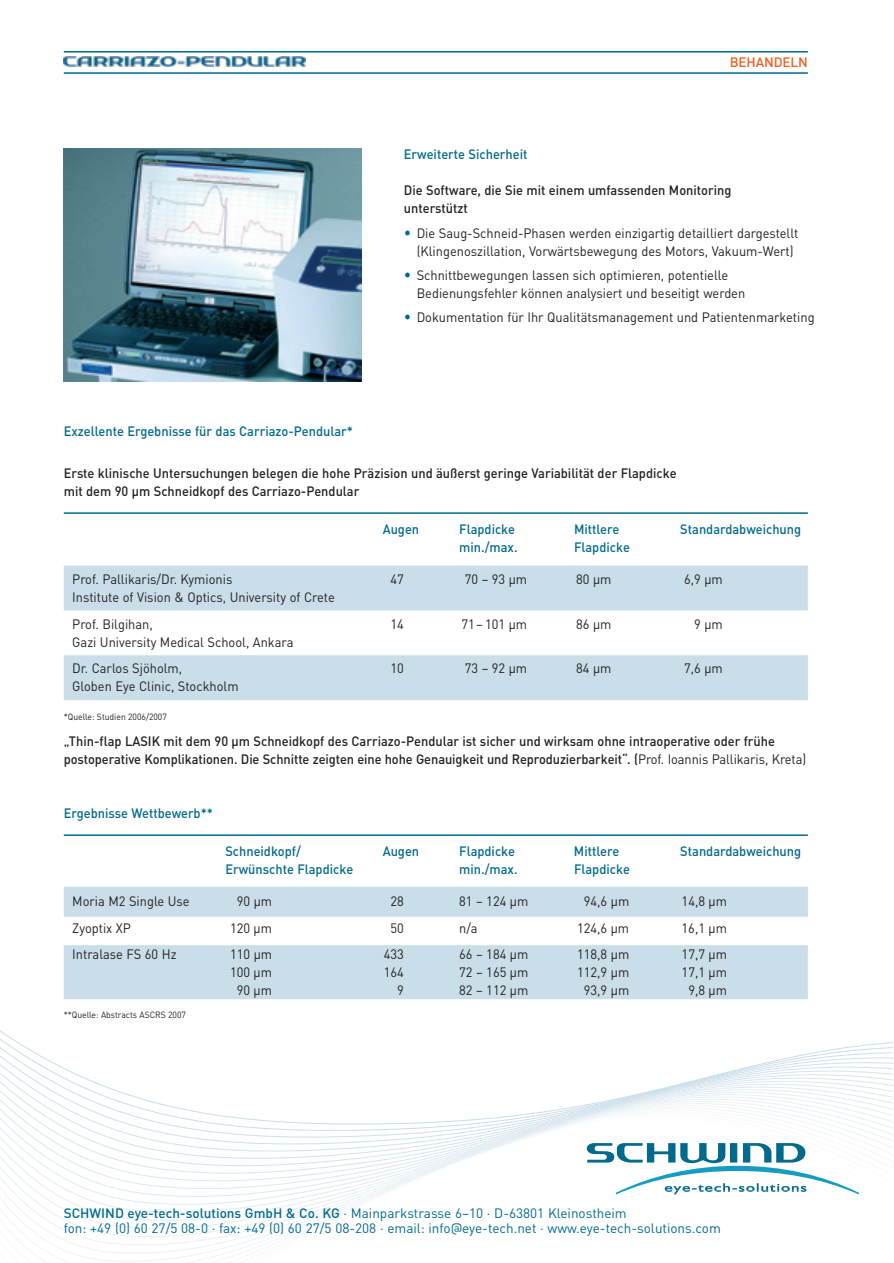
<style>
.page{position:relative;width:894px;height:1263px;background:#fff}
.page>*{position:absolute;margin:0;border:0;box-sizing:border-box;transform-origin:0 0}
.t1{font:13.5px/26.5px "DIN Schwind";color:#231f20;scale:.95 1}
.t2{font:500 13.5px/18px "DIN Schwind";color:#231f20;scale:.95 1}
.t3{font:500 13.5px "DIN Schwind";color:#006a8d;scale:.95 1}
.t4{font:13.5px/15px "DIN Schwind";color:#006a8d}
.t5{font:500 13.5px "DIN Schwind";letter-spacing:-.01em;color:#f25d21}
.t6{font:9px "DIN Schwind";color:#231f20;scale:.95 1}
.s1{font-size:15px;color:#006a8d}
.s2{font-weight:400}
.s3{font-weight:500}
</style>
<div class="page">
<div style="left:64px;top:887px;width:744px;height:30px;background:#c9dee9"></div>
<hr style="left:64px;top:51px;width:744px;height:2px;background:#006a8d">
<hr style="left:64px;top:72px;width:744px;height:2px;background:#006a8d">
<hr style="left:64px;top:512px;width:744px;height:2px;background:#006a8d">
<div style="left:64px;top:566px;width:744px;height:45px;background:#c9dee9"></div>
<div style="left:64px;top:655px;width:744px;height:45px;background:#c9dee9"></div>
<img style="left:64px;top:56px;width:241px;height:11px">
<img style="left:64px;top:149px;width:297px;height:232px">
<hr style="left:64px;top:834px;width:744px;height:2px;background:#006a8d">
<div style="left:64px;top:945px;width:744px;height:54px;background:#c9dee9"></div>
<svg style="left:0;top:989px;width:893px;height:274px"></svg>
<svg style="left:587px;top:1143px;width:272px;height:51px"></svg>
<p class="t5" style="left:730px;top:57px;width:80px">BEHANDELN</p>
<p class="t3" style="left:404px;top:150px;width:132px">Erweiterte Sicherheit</p>
<p class="t2" style="left:404px;top:183px;width:346px">Die Software, die Sie mit einem umfassenden Monitoring unterstützt</p>
<p class="t1" style="left:404px;top:225px;width:417px;line-height:18px;text-align:center"><span class="s1">•</span> Die Saug-Schneid-Phasen werden einzigartig detailliert dargestellt (Klingenoszillation, Vorwärtsbewegung des Motors, Vakuum-Wert)</p>
<p class="t1" style="left:417px;top:268px;width:347px;line-height:18px;text-indent:-13px"><span class="s1">•</span> Schnittbewegungen lassen sich optimieren, potentielle<br>Bedienungsfehler können analysiert und beseitigt werden</p>
<p class="t1" style="left:404px;top:306px;width:434px"><span class="s1">•</span> Dokumentation für Ihr Qualitätsmanagement und Patientenmarketing</p>
<p class="t3" style="left:64px;top:426px;width:306px">Exzellente Ergebnisse für das Carriazo-Pendular*</p>
<p class="t2" style="left:64px;top:466px;width:647px">Erste klinische Untersuchungen belegen die hohe Präzision und äußerst geringe Variabilität der Flapdicke mit dem 90 μm Schneidkopf des Carriazo-Pendular</p>
<p class="t3" style="left:383px;top:524px;width:40px">Augen</p>
<p class="t3" style="left:459px;top:524px;width:60px">Flapdicke</p>
<p class="t3" style="left:574px;top:524px;width:49px">Mittlere</p>
<p class="t3" style="left:680px;top:524px;width:129px">Standardabweichung</p>
<p class="t3" style="left:459px;top:542px;width:63px">min./max.</p>
<p class="t3" style="left:574px;top:542px;width:60px">Flapdicke</p>
<p class="t1" style="left:72px;top:568px;width:170px">Prof. Pallikaris/Dr. Kymionis</p>
<p class="t1" style="left:391px;top:568px;width:16px">47</p>
<p class="t1" style="left:465px;top:568px;width:67px">70 – 93 μm</p>
<p class="t1" style="left:576px;top:568px;width:39px">80 μm</p>
<p class="t1" style="left:684px;top:568px;width:42px">6,9 μm</p>
<p class="t1" style="left:72px;top:586px;width:278px">Institute of Vision &amp; Optics, University of Crete<br>Prof. Bilgihan,</p>
<p class="t1" style="left:391px;top:612px;width:16px">14</p>
<p class="t1" style="left:461px;top:612px;width:71px">71– 101 μm</p>
<p class="t1" style="left:576px;top:612px;width:39px">86 μm</p>
<p class="t1" style="left:694px;top:612px;width:32px">9 μm</p>
<p class="t1" style="left:72px;top:630px;width:234px">Gazi University Medical School, Ankara<br>Dr. Carlos Sjöholm,</p>
<p class="t1" style="left:391px;top:657px;width:16px">10</p>
<p class="t1" style="left:465px;top:657px;width:67px">73 – 92 μm</p>
<p class="t1" style="left:576px;top:657px;width:39px">84 μm</p>
<p class="t1" style="left:684px;top:657px;width:42px">7,6 μm</p>
<p class="t1" style="left:72px;top:675px;width:177px">Globen Eye Clinic, Stockholm</p>
<p class="t6" style="left:64px;top:714px;width:110px">*Quelle: Studien 2006/2007</p>
<p class="t2" style="left:64px;top:734px;width:783px">„Thin-flap LASIK mit dem 90 μm Schneidkopf des Carriazo-Pendular ist sicher und wirksam ohne intraoperative oder frühe postoperative Komplikationen. Die Schnitte zeigten eine hohe Genauigkeit und Reproduzierbarkeit“. (<span class="s2">Prof. Ioannis Pallikaris, Kreta)</span></p>
<p class="t3" style="left:64px;top:809px;width:159px">Ergebnisse Wettbewerb**</p>
<p class="t3" style="left:225px;top:846px;width:81px">Schneidkopf/</p>
<p class="t3" style="left:383px;top:846px;width:40px">Augen</p>
<p class="t3" style="left:459px;top:846px;width:60px">Flapdicke</p>
<p class="t3" style="left:574px;top:846px;width:49px">Mittlere</p>
<p class="t3" style="left:680px;top:846px;width:129px">Standardabweichung</p>
<p class="t3" style="left:225px;top:864px;width:136px">Erwünschte Flapdicke</p>
<p class="t3" style="left:459px;top:864px;width:63px">min./max.</p>
<p class="t3" style="left:574px;top:864px;width:60px">Flapdicke</p>
<p class="t1" style="left:72px;top:890px;width:125px">Moria M2 Single Use</p>
<p class="t1" style="left:237px;top:890px;width:39px">90 μm</p>
<p class="t1" style="left:391px;top:890px;width:16px">28</p>
<p class="t1" style="left:459px;top:890px;width:74px">81 – 124 μm</p>
<p class="t1" style="left:584px;top:890px;width:49px">94,6 μm</p>
<p class="t1" style="left:682px;top:890px;width:49px">14,8 μm</p>
<p class="t1" style="left:72px;top:916px;width:63px">Zyoptix XP</p>
<p class="t1" style="left:230px;top:916px;width:46px">120 μm</p>
<p class="t1" style="left:391px;top:916px;width:16px">50</p>
<p class="t1" style="left:459px;top:916px;width:21px">n/a</p>
<p class="t1" style="left:577px;top:916px;width:56px">124,6 μm</p>
<p class="t1" style="left:682px;top:916px;width:49px">16,1 μm</p>
<p class="t1" style="left:72px;top:943px;width:111px">Intralase FS 60 Hz</p>
<p class="t1" style="left:230px;top:943px;width:46px">110 μm</p>
<p class="t1" style="left:384px;top:943px;width:23px">433</p>
<p class="t1" style="left:459px;top:943px;width:74px">66 – 184 μm</p>
<p class="t1" style="left:577px;top:943px;width:56px">118,8 μm</p>
<p class="t1" style="left:682px;top:943px;width:49px">17,7 μm</p>
<p class="t1" style="left:230px;top:961px;width:46px">100 μm</p>
<p class="t1" style="left:384px;top:961px;width:23px">164</p>
<p class="t1" style="left:459px;top:961px;width:74px">72 – 165 μm</p>
<p class="t1" style="left:577px;top:961px;width:56px">112,9 μm</p>
<p class="t1" style="left:682px;top:961px;width:49px">17,1 μm</p>
<p class="t1" style="left:237px;top:979px;width:39px">90 μm</p>
<p class="t1" style="left:397px;top:979px;width:9px">9</p>
<p class="t1" style="left:459px;top:979px;width:74px">82 – 112 μm</p>
<p class="t1" style="left:584px;top:979px;width:49px">93,9 μm</p>
<p class="t1" style="left:688px;top:979px;width:42px">9,8 μm</p>
<p class="t6" style="left:64px;top:1011px;width:130px">**Quelle: Abstracts ASCRS 2007</p>
<p class="t4" style="left:64px;top:1207px;width:659px"><span class="s3">SCHWIND eye-tech-solutions GmbH &amp; Co. KG</span> · Mainparkstrasse 6–10 · D-63801 Kleinostheim<br>fon: +49 (0) 60 27/5 08-0 · fax: +49 (0) 60 27/5 08-208 · email: info@eye-tech.net · www.eye-tech-solutions.com</p>
</div>
